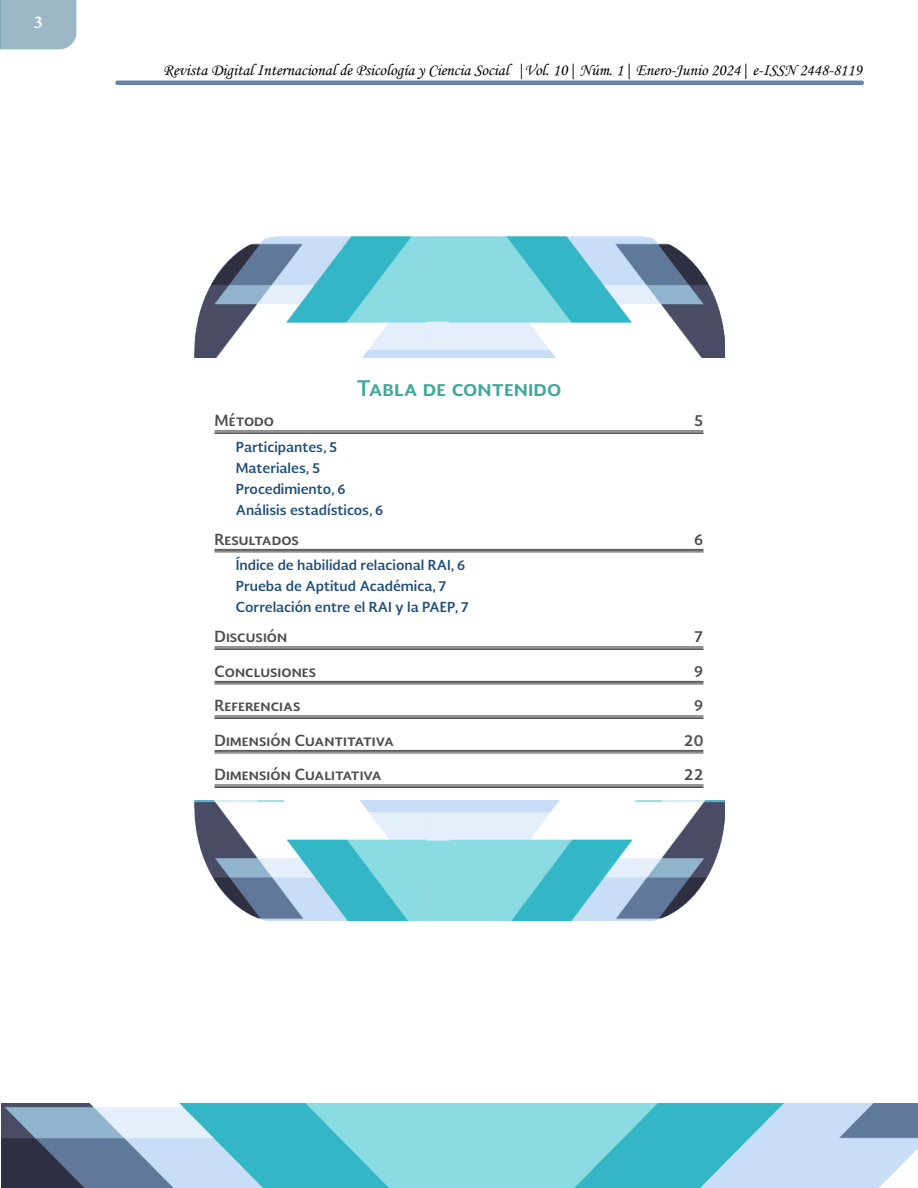
<style>
.page{position:relative;width:918px;height:1188px;background:#fff}
.page>*{position:absolute;margin:0;border:0;box-sizing:border-box;transform-origin:0 0}
.t1{font:700 21px "Soberana Sans";color:#40a89a}
.t2{font:700 18px "Minion Pro";color:#fff}
.t3{font:16.5px "Monotype Corsiva";color:#000}
.t4{font:700 15px "Soberana Sans";color:#4e4e4e}
.t5{font:700 13.5px/21px "Soberana Sans";color:#1f4e79}
</style>
<div class="page">
<hr style="left:115px;top:81px;width:749px;height:4px;background:#6882aa;border-radius:2px">
<img style="left:194px;top:801px;width:531px;height:119px">
<img style="left:194px;top:237px;width:531px;height:121px">
<hr style="left:215px;top:431px;width:488px;height:1px;background:#4e4e4e">
<hr style="left:215px;top:432px;width:488px;height:1px;background:#4e4e4e">
<hr style="left:215px;top:433px;width:488px;height:1px;background:#4e4e4e">
<hr style="left:215px;top:549px;width:488px;height:1px;background:#4e4e4e">
<hr style="left:215px;top:550px;width:488px;height:1px;background:#4e4e4e">
<hr style="left:215px;top:552px;width:488px;height:1px;background:#4e4e4e">
<hr style="left:215px;top:647px;width:488px;height:1px;background:#4e4e4e">
<hr style="left:215px;top:648px;width:488px;height:1px;background:#4e4e4e">
<hr style="left:215px;top:649px;width:488px;height:1px;background:#4e4e4e">
<hr style="left:215px;top:681px;width:488px;height:1px;background:#4e4e4e">
<hr style="left:215px;top:682px;width:488px;height:1px;background:#4e4e4e">
<hr style="left:215px;top:684px;width:488px;height:1px;background:#4e4e4e">
<hr style="left:215px;top:716px;width:488px;height:1px;background:#4e4e4e">
<hr style="left:215px;top:717px;width:488px;height:1px;background:#4e4e4e">
<hr style="left:215px;top:718px;width:488px;height:1px;background:#4e4e4e">
<hr style="left:215px;top:750px;width:488px;height:1px;background:#4e4e4e">
<hr style="left:215px;top:751px;width:488px;height:1px;background:#4e4e4e">
<hr style="left:215px;top:753px;width:488px;height:1px;background:#4e4e4e">
<hr style="left:215px;top:785px;width:488px;height:1px;background:#4e4e4e">
<hr style="left:215px;top:786px;width:488px;height:1px;background:#4e4e4e">
<hr style="left:215px;top:787px;width:488px;height:1px;background:#4e4e4e">
<div style="left:0;top:0;width:76px;height:49px;background:#9cb8c7"></div>
<img style="left:1px;top:1103px;width:917px;height:85px">
<h2 class="t2" style="left:34px;top:10px;width:10px">3</h2>
<p class="t3" style="left:163px;top:60px;width:700px">Revista Digital Internacional de Psicología y Ciencia Social |Vol. 10| Núm. 1| Enero-Junio 2024| e-ISSN 2448-8119</p>
<h1 class="t1" style="left:357px;top:374px;width:206px">Tabla de contenido</h1>
<p class="t4" style="left:215px;top:411px;width:61px">Método</p>
<p class="t4" style="left:694px;top:411px;width:11px">5</p>
<p class="t5" style="left:236px;top:436px;width:149px">Participantes, 5<br>Materiales, 5<br>Procedimiento, 6<br>Análisis estadísticos, 6</p>
<p class="t4" style="left:215px;top:529px;width:86px">Resultados</p>
<p class="t4" style="left:694px;top:529px;width:11px">6</p>
<p class="t5" style="left:236px;top:554px;width:235px">Índice de habilidad relacional RAI, 6<br>Prueba de Aptitud Académica, 7<br>Correlación entre el RAI y la PAEP, 7</p>
<p class="t4" style="left:215px;top:627px;width:74px">Discusión</p>
<p class="t4" style="left:694px;top:627px;width:11px">7</p>
<p class="t4" style="left:215px;top:661px;width:103px">Conclusiones</p>
<p class="t4" style="left:694px;top:661px;width:11px">9</p>
<p class="t4" style="left:215px;top:696px;width:88px">Referencias</p>
<p class="t4" style="left:694px;top:696px;width:11px">9</p>
<p class="t4" style="left:215px;top:730px;width:181px">Dimensión Cuantitativa</p>
<p class="t4" style="left:684px;top:730px;width:21px">20</p>
<p class="t4" style="left:215px;top:765px;width:169px">Dimensión Cualitativa</p>
<p class="t4" style="left:684px;top:765px;width:21px">22</p>
</div>
